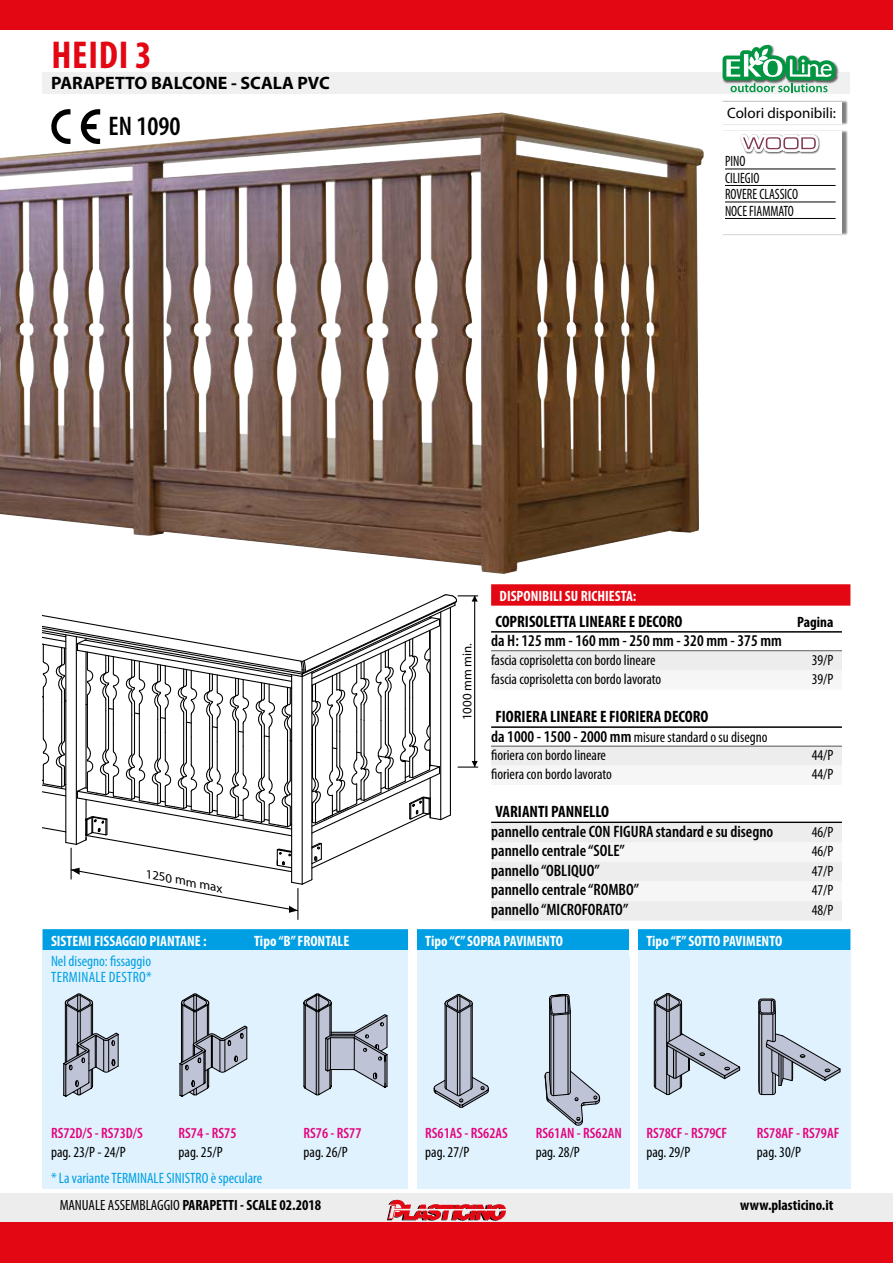
<style>
.page{position:relative;width:893px;height:1263px;background:#fff}
.page>*{position:absolute;margin:0;border:0;box-sizing:border-box;transform-origin:0 0}
.t1{font:700 condensed 39px "Myriad Pro";letter-spacing:.02em;color:#e30613}
.t2{font:600 condensed 27px "Myriad Pro";color:#000}
.t3{font:700 18px "Myriad Pro";color:#000}
.t4{font:600 condensed 16.5px "Myriad Pro";color:#000}
.t5{font:700 condensed 16.5px "Myriad Pro";color:#000}
.t6{font:condensed 15px/18.8px "Myriad Pro";color:#000}
.t7{font:700 condensed 15px "Myriad Pro";color:#fff}
.t8{font:600 condensed 15px "Myriad Pro";color:#e6007d}
.t9{font:condensed 15px/16.5px "Myriad Pro";color:#009fe3}
.t10{font:700 condensed 15px "Myriad Pro";color:#000}
.t11{font:condensed 15px/16.5px "Myriad Pro";color:#000;scale:.9 1}
.t12{font:15px "Myriad Pro";color:#000}
.t13{font:12.9px "Myriad Pro";color:#000}
.t14{font:italic 12.75px "Myriad Pro";color:#000;scale:1.04 1}
.s1{font-weight:600;font-size:16.5px}
.s2{font-weight:400}
</style>
<div class="page">
<div style="left:0;top:1193px;width:893px;height:29px;background:#ededed"></div>
<div style="left:0;top:1222px;width:893px;height:41px;background:#e30613"></div>
<div style="left:0;top:0;width:893px;height:30px;background:#e30613"></div>
<svg style="left:387px;top:1199px;width:119px;height:22px"></svg>
<div style="left:43px;top:72px;width:807px;height:22px;background:#f0f0f1"></div>
<hr style="left:297px;top:888px;width:1px;height:31px;background:#000">
<svg style="left:43px;top:594px;width:435px;height:319px"></svg>
<div style="left:721px;top:100px;width:127px;height:25px;background:#000;opacity:.5"></div>
<div style="left:719px;top:102px;width:123px;height:21px;background:#fff"></div>
<img style="left:722px;top:44px;width:48px;height:36px">
<img style="left:835px;top:63px;width:4px;height:19px">
<svg style="left:723px;top:45px;width:112px;height:47px"></svg>
<svg style="left:59px;top:109px;width:12px;height:3px"></svg>
<svg style="left:89px;top:109px;width:11px;height:3px"></svg>
<img style="left:0;top:112px;width:704px;height:462px">
<hr style="left:491px;top:631px;width:351px;height:2px;background:#000">
<div style="left:491px;top:651px;width:351px;height:20px;background:#ededed"></div>
<div style="left:491px;top:670px;width:351px;height:19px;background:#f6f6f6"></div>
<hr style="left:491px;top:726px;width:351px;height:2px;background:#000">
<div style="left:491px;top:746px;width:351px;height:20px;background:#ededed"></div>
<div style="left:491px;top:765px;width:351px;height:20px;background:#f6f6f6"></div>
<hr style="left:491px;top:822px;width:351px;height:1px;background:#000">
<div style="left:491px;top:823px;width:351px;height:19px;background:#ededed"></div>
<div style="left:491px;top:842px;width:351px;height:20px;background:#f6f6f6"></div>
<div style="left:491px;top:862px;width:351px;height:19px;background:#ededed"></div>
<div style="left:491px;top:881px;width:351px;height:20px;background:#f6f6f6"></div>
<div style="left:491px;top:901px;width:351px;height:19px;background:#ededed"></div>
<div style="left:491px;top:584px;width:359px;height:22px;background:#e30613"></div>
<div style="left:43px;top:929px;width:807px;height:21px;background:#009fe3"></div>
<div style="left:43px;top:950px;width:365px;height:238px;background:#dff2fd"></div>
<svg style="left:63px;top:993px;width:56px;height:104px"></svg>
<svg style="left:179px;top:993px;width:69px;height:104px"></svg>
<svg style="left:303px;top:993px;width:85px;height:103px"></svg>
<div style="left:638px;top:950px;width:212px;height:238px;background:#dff2fd"></div>
<svg style="left:654px;top:993px;width:87px;height:102px"></svg>
<svg style="left:758px;top:998px;width:83px;height:97px"></svg>
<div style="left:417px;top:950px;width:212px;height:238px;background:#dff2fd"></div>
<svg style="left:434px;top:994px;width:55px;height:114px"></svg>
<svg style="left:544px;top:994px;width:56px;height:132px"></svg>
<div style="left:408px;top:924px;width:9px;height:32px;background:#fff"></div>
<div style="left:629px;top:924px;width:9px;height:32px;background:#fff"></div>
<div style="left:721px;top:130px;width:127px;height:106px;background:#000;opacity:.5"></div>
<div style="left:719px;top:132px;width:123px;height:102px;background:#fff"></div>
<img style="left:742px;top:134px;width:78px;height:20px">
<svg style="left:740px;top:135px;width:78px;height:17px"></svg>
<hr style="left:725px;top:169px;width:111px;height:1px;background:#000">
<hr style="left:725px;top:185px;width:111px;height:1px;background:#000">
<hr style="left:725px;top:202px;width:111px;height:1px;background:#000">
<hr style="left:725px;top:218px;width:111px;height:1px;background:#000">
<h1 class="t1" style="left:51px;top:34px;width:102px">HEIDI 3</h1>
<p class="t3" style="left:51px;top:73px;width:280px">PARAPETTO BALCONE - SCALA PVC</p>
<h2 class="t2" style="left:109px;top:112px;width:73px">EN 1090</h2>
<p class="t12" style="left:727px;top:103px;width:110px">Colori disponibili:</p>
<p class="t11" style="left:725px;top:154px;width:83px">PINO<br>CILIEGIO<br>ROVERE CLASSICO<br>NOCE FIAMMATO</p>
<p class="t14" style="left:148px;top:866px;width:77px;rotate:11deg">1250 mm max</p>
<p class="t13" style="left:459px;top:720px;width:79px;rotate:-90deg">1000 mm min.</p>
<p class="t7" style="left:500px;top:588px;width:138px">DISPONIBILI SU RICHIESTA:</p>
<p class="t5" style="left:495px;top:612px;width:189px">COPRISOLETTA LINEARE E DECORO</p>
<p class="t10" style="left:797px;top:614px;width:38px">Pagina</p>
<p class="t4" style="left:491px;top:632px;width:292px">da H: 125 mm - 160 mm - 250 mm - 320 mm - 375 mm</p>
<p class="t6" style="left:491px;top:651px;width:166px">fascia coprisoletta con bordo lineare</p>
<p class="t6" style="left:812px;top:651px;width:23px">39/P</p>
<p class="t6" style="left:491px;top:670px;width:172px">fascia coprisoletta con bordo lavorato</p>
<p class="t6" style="left:812px;top:670px;width:23px">39/P</p>
<p class="t5" style="left:495px;top:707px;width:215px">FIORIERA LINEARE E FIORIERA DECORO</p>
<p class="t6" style="left:491px;top:728px;width:278px"><span class="s1">da 1000 - 1500 - 2000 mm</span> misure standard o su disegno fioriera con bordo lineare</p>
<p class="t6" style="left:812px;top:746px;width:23px">44/P</p>
<p class="t6" style="left:491px;top:765px;width:122px">fioriera con bordo lavorato</p>
<p class="t6" style="left:812px;top:765px;width:23px">44/P</p>
<p class="t5" style="left:495px;top:803px;width:115px">VARIANTI PANNELLO</p>
<p class="t4" style="left:491px;top:822px;width:284px">pannello centrale CON FIGURA standard e su disegno</p>
<p class="t6" style="left:812px;top:823px;width:23px">46/P</p>
<p class="t4" style="left:491px;top:842px;width:135px">pannello centrale “SOLE”</p>
<p class="t6" style="left:812px;top:842px;width:23px">46/P</p>
<p class="t4" style="left:491px;top:861px;width:110px">pannello “OBLIQUO”</p>
<p class="t6" style="left:812px;top:862px;width:23px">47/P</p>
<p class="t4" style="left:491px;top:881px;width:150px">pannello centrale “ROMBO”</p>
<p class="t6" style="left:812px;top:881px;width:23px">47/P</p>
<p class="t4" style="left:491px;top:900px;width:139px">pannello “MICROFORATO”</p>
<p class="t6" style="left:812px;top:901px;width:23px">48/P</p>
<p class="t7" style="left:51px;top:933px;width:157px">SISTEMI FISSAGGIO PIANTANE :</p>
<p class="t7" style="left:254px;top:933px;width:97px">Tipo “B” FRONTALE</p>
<p class="t7" style="left:425px;top:933px;width:139px">Tipo “C” SOPRA PAVIMENTO</p>
<p class="t7" style="left:646px;top:933px;width:137px">Tipo “F” SOTTO PAVIMENTO</p>
<p class="t9" style="left:51px;top:953px;width:102px">Nel disegno: fissaggio<br>TERMINALE DESTRO*</p>
<p class="t8" style="left:51px;top:1125px;width:93px">RS72D/S - RS73D/S</p>
<p class="t6" style="left:51px;top:1143px;width:76px">pag. 23/P - 24/P</p>
<p class="t8" style="left:179px;top:1125px;width:59px">RS74 - RS75</p>
<p class="t6" style="left:179px;top:1143px;width:46px">pag. 25/P</p>
<p class="t9" style="left:51px;top:1170px;width:213px">* La variante TERMINALE SINISTRO è speculare</p>
<p class="t8" style="left:304px;top:1125px;width:59px">RS76 - RS77</p>
<p class="t6" style="left:304px;top:1143px;width:46px">pag. 26/P</p>
<p class="t8" style="left:425px;top:1125px;width:84px">RS61AS - RS62AS</p>
<p class="t6" style="left:425px;top:1143px;width:46px">pag. 27/P</p>
<p class="t8" style="left:536px;top:1125px;width:88px">RS61AN - RS62AN</p>
<p class="t6" style="left:536px;top:1143px;width:46px">pag. 28/P</p>
<p class="t8" style="left:646px;top:1125px;width:82px">RS78CF - RS79CF</p>
<p class="t6" style="left:646px;top:1143px;width:46px">pag. 29/P</p>
<p class="t8" style="left:757px;top:1125px;width:84px">RS78AF - RS79AF</p>
<p class="t6" style="left:757px;top:1143px;width:46px">pag. 30/P</p>
<p class="t10" style="left:60px;top:1197px;width:263px"><span class="s2">MANUALE ASSEMBLAGGIO</span> PARAPETTI - SCALE 02.2018</p>
<p class="t10" style="left:740px;top:1197px;width:95px">www.plasticino.it</p>
</div>
